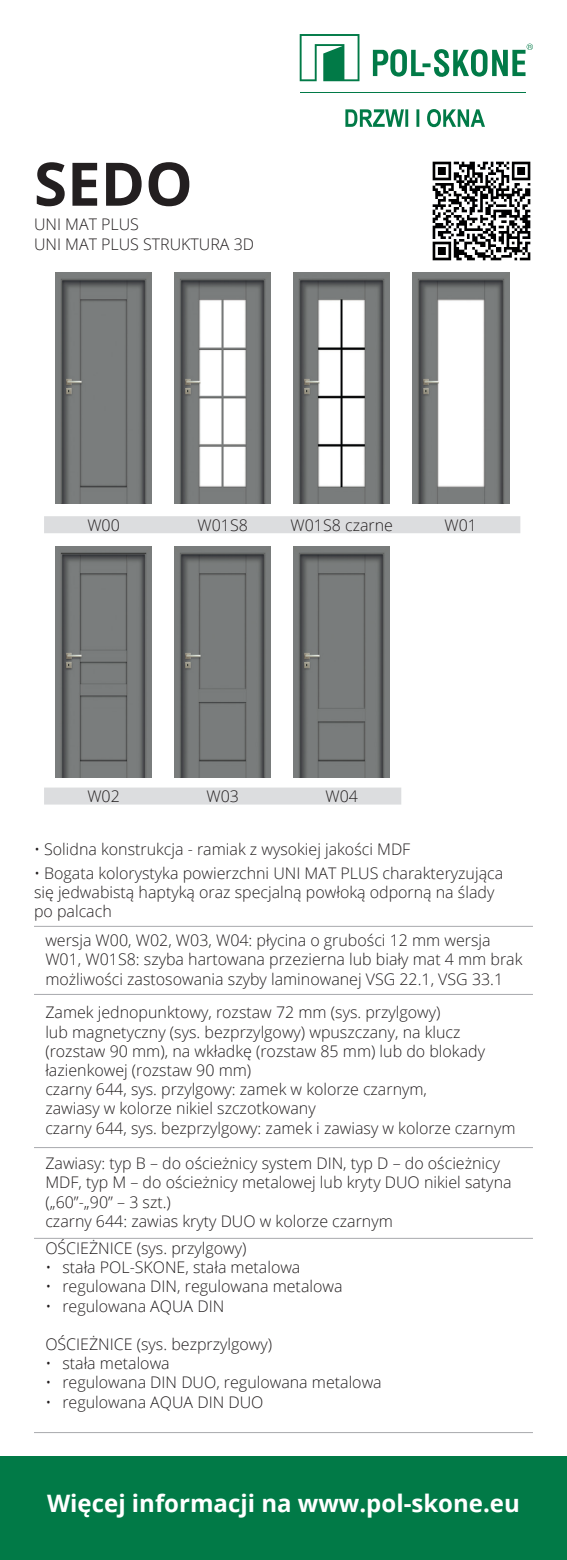
<style>
.page{position:relative;width:567px;height:1560px;background:#fff}
.page>*{position:absolute;margin:0;border:0;box-sizing:border-box;transform-origin:0 0}
.t1{font:700 60px "Open Sans";color:#231f20}
.t2{font:700 24px "Open Sans";color:#fff}
.t3{font:300 16px/19.2px "Open Sans";color:#231f20}
</style>
<div class="page">
<img style="left:432px;top:161px;width:99px;height:100px">
<div style="left:0;top:1456px;width:567px;height:103px;background:#017a47"></div>
<svg style="left:300px;top:34px;width:59px;height:47px"></svg>
<svg style="left:373px;top:44px;width:160px;height:33px"></svg>
<svg style="left:345px;top:109px;width:140px;height:18px"></svg>
<hr style="left:300px;top:92px;width:226px;height:1px;background:#017a47">
<hr style="left:34px;top:925px;width:499px;height:1px;background:#a8a9ad">
<hr style="left:34px;top:993px;width:499px;height:1px;background:#a8a9ad">
<hr style="left:34px;top:1146px;width:499px;height:1px;background:#a8a9ad">
<hr style="left:34px;top:1237px;width:499px;height:1px;background:#a8a9ad">
<hr style="left:34px;top:1431px;width:499px;height:1px;background:#a8a9ad">
<div style="left:44px;top:516px;width:476px;height:17px;background:#dcdddf"></div>
<img style="left:55px;top:272px;width:97px;height:231px">
<img style="left:174px;top:272px;width:97px;height:231px">
<img style="left:294px;top:272px;width:96px;height:231px">
<img style="left:413px;top:272px;width:96px;height:231px">
<div style="left:44px;top:787px;width:357px;height:17px;background:#dcdddf"></div>
<img style="left:55px;top:546px;width:97px;height:231px">
<img style="left:174px;top:546px;width:97px;height:231px">
<img style="left:294px;top:546px;width:96px;height:231px">
<h1 class="t1" style="left:34px;top:141px;width:160px">SEDO</h1>
<p class="t3" style="left:34px;top:213px;width:222px;line-height:20px">UNI MAT PLUS<br>UNI MAT PLUS STRUKTURA 3D</p>
<p class="t3" style="left:87px;top:515px;width:34px">W00</p>
<p class="t3" style="left:197px;top:515px;width:52px">W01S8</p>
<p class="t3" style="left:290px;top:515px;width:104px">W01S8 czarne</p>
<p class="t3" style="left:445px;top:515px;width:34px">W01</p>
<p class="t3" style="left:87px;top:786px;width:34px">W02</p>
<p class="t3" style="left:206px;top:786px;width:34px">W03</p>
<p class="t3" style="left:325px;top:786px;width:34px">W04</p>
<p class="t3" style="left:34px;top:838px;width:378px">• Solidna konstrukcja - ramiak z wysokiej jakości MDF</p>
<p class="t3" style="left:34px;top:862px;width:471px">• Bogata kolorystyka powierzchni UNI MAT PLUS charakteryzująca się jedwabistą haptyką oraz specjalną powłoką odporną na ślady po palcach</p>
<p class="t3" style="left:45px;top:930px;width:479px">wersja W00, W02, W03, W04: płycina o grubości 12 mm wersja<br>W01, W01S8: szyba hartowana przezierna lub biały mat 4 mm brak możliwości zastosowania szyby laminowanej VSG 22.1, VSG 33.1</p>
<p class="t3" style="left:45px;top:1002px;width:472px">Zamek jednopunktowy, rozstaw 72 mm (sys. przylgowy)<br>lub magnetyczny (sys. bezprzylgowy) wpuszczany, na klucz (rozstaw 90 mm), na wkładkę (rozstaw 85 mm) lub do blokady łazienkowej (rozstaw 90 mm)<br>czarny 644, sys. przylgowy: zamek w kolorze czarnym,<br>zawiasy w kolorze nikiel szczotkowany<br>czarny 644, sys. bezprzylgowy: zamek i zawiasy w kolorze czarnym</p>
<p class="t3" style="left:45px;top:1153px;width:468px">Zawiasy: typ B – do ościeżnicy system DIN, typ D – do ościeżnicy MDF, typ M – do ościeżnicy metalowej lub kryty DUO nikiel satyna („60”-„90” – 3 szt.)<br>czarny 644: zawias kryty DUO w kolorze czarnym</p>
<p class="t3" style="left:45px;top:1237px;width:203px">OŚCIEŻNICE (sys. przylgowy)</p>
<p class="t3" style="left:45px;top:1257px;width:257px">• stała POL-SKONE, stała metalowa</p>
<p class="t3" style="left:45px;top:1276px;width:299px">• regulowana DIN, regulowana metalowa</p>
<p class="t3" style="left:45px;top:1295px;width:180px">• regulowana AQUA DIN</p>
<p class="t3" style="left:45px;top:1333px;width:228px">OŚCIEŻNICE (sys. bezprzylgowy)</p>
<p class="t3" style="left:45px;top:1353px;width:126px">• stała metalowa</p>
<p class="t3" style="left:45px;top:1372px;width:338px">• regulowana DIN DUO, regulowana metalowa</p>
<p class="t3" style="left:45px;top:1391px;width:220px">• regulowana AQUA DIN DUO</p>
<h2 class="t2" style="left:47px;top:1486px;width:474px">Więcej informacji na www.pol-skone.eu</h2>
</div>
